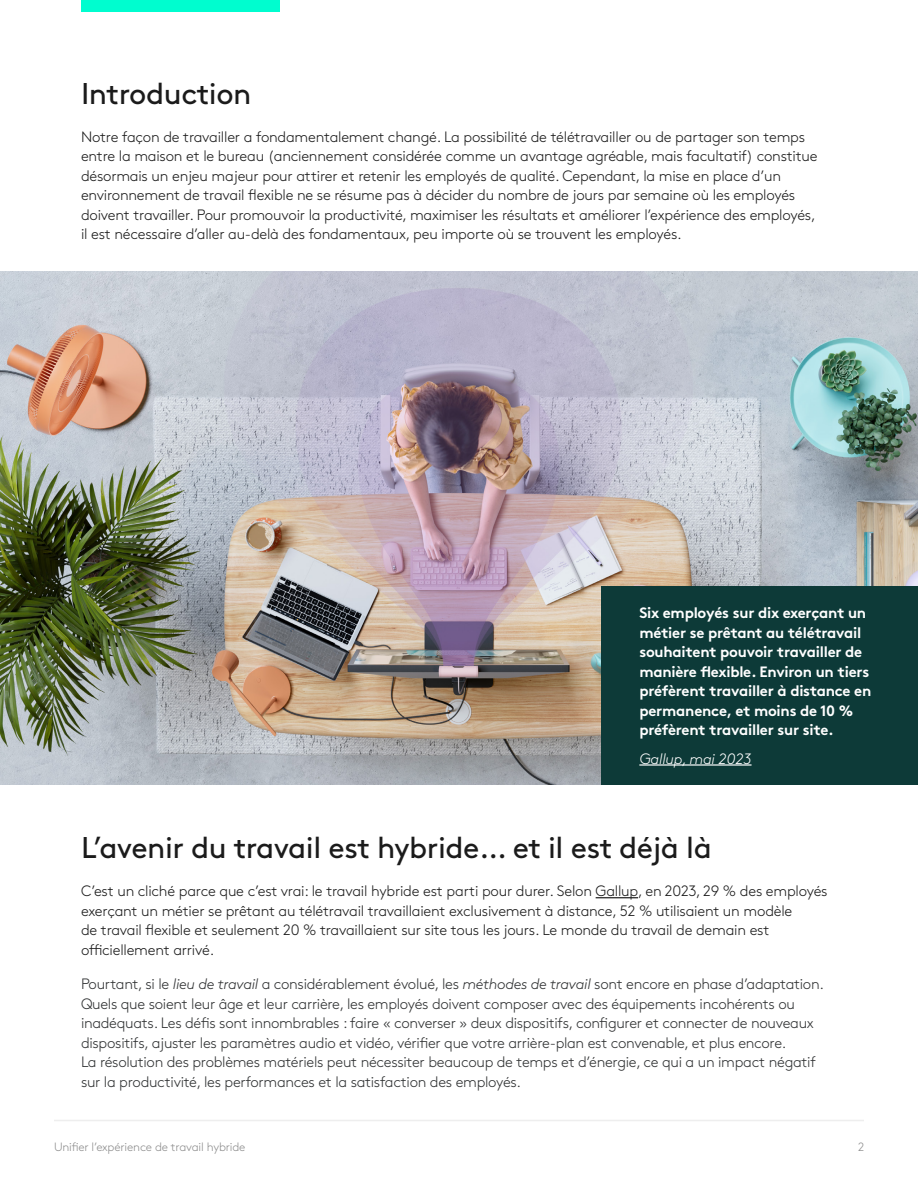
<style>
.page{position:relative;width:918px;height:1188px;background:#fff}
.page>*{position:absolute;margin:0;border:0;box-sizing:border-box;transform-origin:0 0}
.Body_copy_2{font:30px "Brown Pro";letter-spacing:-.015em;color:#1b1b1b}
.Body_copy_2-2{font:300 15px/19.5px "Brown Pro";letter-spacing:-.015em;color:#1b1b1b}
.Body_copy_2-3{font:300 15px/19.5px "Brown Pro";letter-spacing:-.02em;color:#2f3132}
.Body_copy_2-4{font:700 15px/19.5px "Brown Pro";letter-spacing:-.015em;color:#fff}
.Body_copy_2-5{font:italic 300 15px "Brown Pro";letter-spacing:-.015em;color:#fff}
.t1{font:300 12px "Brown Pro";letter-spacing:-.015em;color:#8d8d8d}
.s1{font-style:italic}
</style>
<div class="page">
<hr style="left:54px;top:1120px;width:810px;height:1px;background:#eee">
<img style="left:0;top:272px;width:918px;height:512px">
<hr style="left:596px;top:897px;width:42px;height:1px;background:#1b1b1b">
<div style="left:602px;top:586px;width:316px;height:198px;background:#0d3a38"></div>
<hr style="left:639px;top:764px;width:113px;height:2px;background:#fff">
<div style="left:81px;top:0;width:199px;height:12px;background:#00fdcf"></div>
<p class="Body_copy_2" style="left:81px;top:70px;width:172px">Introduction</p>
<p class="Body_copy_2-2" style="left:81px;top:126px;width:738px">Notre façon de travailler a fondamentalement changé. La possibilité de télétravailler ou de partager son temps entre la maison et le bureau (anciennement considérée comme un avantage agréable, mais facultatif) constitue désormais un enjeu majeur pour attirer et retenir les employés de qualité. Cependant, la mise en place d’un environnement de travail flexible ne se résume pas à décider du nombre de jours par semaine où les employés doivent travailler. Pour promouvoir la productivité, maximiser les résultats et améliorer l’expérience des employés, il est nécessaire d’aller au-delà des fondamentaux, peu importe où se trouvent les employés.</p>
<p class="Body_copy_2-4" style="left:639px;top:601px;width:233px">Six employés sur dix exerçant un métier se prêtant au télétravail souhaitent pouvoir travailler de manière flexible. Environ un tiers préfèrent travailler à distance en permanence, et moins de 10 % préfèrent travailler sur site.</p>
<p class="Body_copy_2-5" style="left:639px;top:747px;width:114px">Gallup, mai 2023</p>
<p class="Body_copy_2" style="left:81px;top:825px;width:632px">L’avenir du travail est hybride… et il est déjà là</p>
<p class="Body_copy_2-2" style="left:81px;top:880px;width:748px">C’est un cliché parce que c’est vrai: le travail hybride est parti pour durer. Selon Gallup, en 2023, 29 % des employés exerçant un métier se prêtant au télétravail travaillaient exclusivement à distance, 52 % utilisaient un modèle<br>de travail flexible et seulement 20 % travaillaient sur site tous les jours. Le monde du travail de demain est officiellement arrivé.</p>
<p class="Body_copy_2-3" style="left:81px;top:973px;width:745px">Pourtant, si le <span class="s1">lieu de travail</span> a considérablement évolué, les <span class="s1">méthodes de travail</span> sont encore en phase d’adaptation.<br>Quels que soient leur âge et leur carrière, les employés doivent composer avec des équipements incohérents ou inadéquats. Les défis sont innombrables : faire « converser » deux dispositifs, configurer et connecter de nouveaux dispositifs, ajuster les paramètres audio et vidéo, vérifier que votre arrière-plan est convenable, et plus encore.<br>La résolution des problèmes matériels peut nécessiter beaucoup de temps et d’énergie, ce qui a un impact négatif sur la productivité, les performances et la satisfaction des employés.</p>
<p class="t1" style="left:54px;top:1137px;width:193px">Unifier l’expérience de travail hybride</p>
<p class="t1" style="left:858px;top:1137px;width:8px">2</p>
</div>
